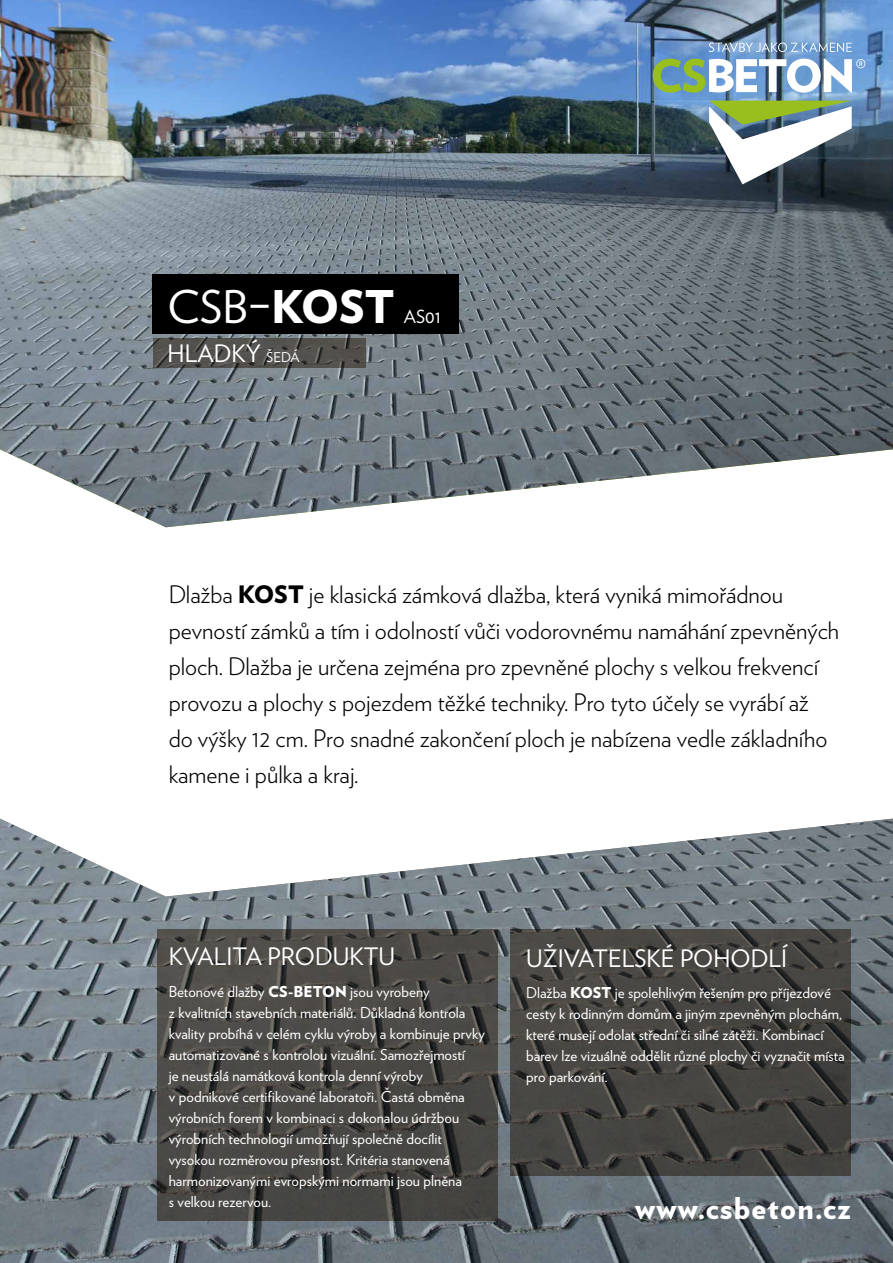
<style>
.page{position:relative;width:893px;height:1263px;background:#fff}
.page>*{position:absolute;margin:0;border:0;box-sizing:border-box;transform-origin:0 0}
.t1{font:45px "Verlag";color:#fff}
.t2{font:900 30px "Verlag";letter-spacing:.04em;color:#fff}
.t3{font:300 24px/36px "Verlag";color:#000}
.t4{font:24px "Verlag";color:#fff}
.t5{font:18px "Verlag";color:#fff}
.t6{font:15px/21px "Verlag";color:#fff}
.s1{font-weight:900}
.s2{font-size:13.5px}
</style>
<div class="page">
<img style="left:0;top:819px;width:893px;height:444px">
<img style="left:0;top:0;width:893px;height:527px">
<svg style="left:709px;top:43px;width:143px;height:9px"></svg>
<svg style="left:709px;top:101px;width:143px;height:83px"></svg>
<svg style="left:653px;top:59px;width:212px;height:34px"></svg>
<svg style="left:510px;top:929px;width:340px;height:247px;background:#44423f"></svg>
<svg style="left:157px;top:929px;width:340px;height:291px;background:#484743"></svg>
<div style="left:153px;top:274px;width:306px;height:60px;background:#000"></div>
<svg style="left:153px;top:338px;width:212px;height:30px;background:#504e4b"></svg>
<h1 class="t1" style="left:168px;top:273px;width:229px">CSB–<span class="s1">KOST</span></h1>
<h3 class="t4" style="left:168px;top:336px;width:134px">hladký <span class="s2">šedá</span></h3>
<p class="t5" style="left:404px;top:303px;width:38px">AS01</p>
<p class="t3" style="left:169px;top:575px;width:672px">Dlažba <span class="s1">KOST</span> je klasická zámková dlažba, která vyniká mimořádnou pevností zámků a tím i odolností vůči vodorovnému namáhání zpevněných ploch. Dlažba je určena zejména pro zpevněné plochy s velkou frekvencí provozu a plochy s pojezdem těžké techniky. Pro tyto účely se vyrábí až<br>do výšky 12 cm. Pro snadné zakončení ploch je nabízena vedle základního kamene i půlka a kraj.</p>
<h3 class="t4" style="left:169px;top:939px;width:15px">KVALITA</h3>
<h3 class="t4" style="left:268px;top:939px;width:129px">PRODUKTU</h3>
<p class="t6" style="left:169px;top:980px;width:318px">Betonové dlažby <span class="s1">CS-BETON</span> jsou vyrobeny<br>z kvalitních stavebních materiálů. Důkladná kontrola kvality probíhá v celém cyklu výroby a kombinuje prvky automatizované s kontrolou vizuální. Samozřejmostí<br>je neustálá namátková kontrola denní výroby<br>v podnikové certifikované laboratoři. Častá obměna výrobních forem v kombinaci s dokonalou údržbou výrobních technologií umožňují společně docílit vysokou rozměrovou přesnost. Kritéria stanovená harmonizovanými evropskými normami jsou plněna<br>s velkou rezervou.</p>
<h3 class="t4" style="left:526px;top:940px;width:263px">Uživatelské pohodlí</h3>
<p class="t6" style="left:526px;top:981px;width:320px">Dlažba <span class="s1">KOST</span> je spolehlivým řešením pro příjezdové cesty k rodinným domům a jiným zpevněným plochám, které musejí odolat střední či silné zátěži. Kombinací barev lze vizuálně oddělit různé plochy či vyznačit místa pro parkování.</p>
<h2 class="t2" style="left:635px;top:1184px;width:217px">www.csbeton.cz</h2>
</div>
